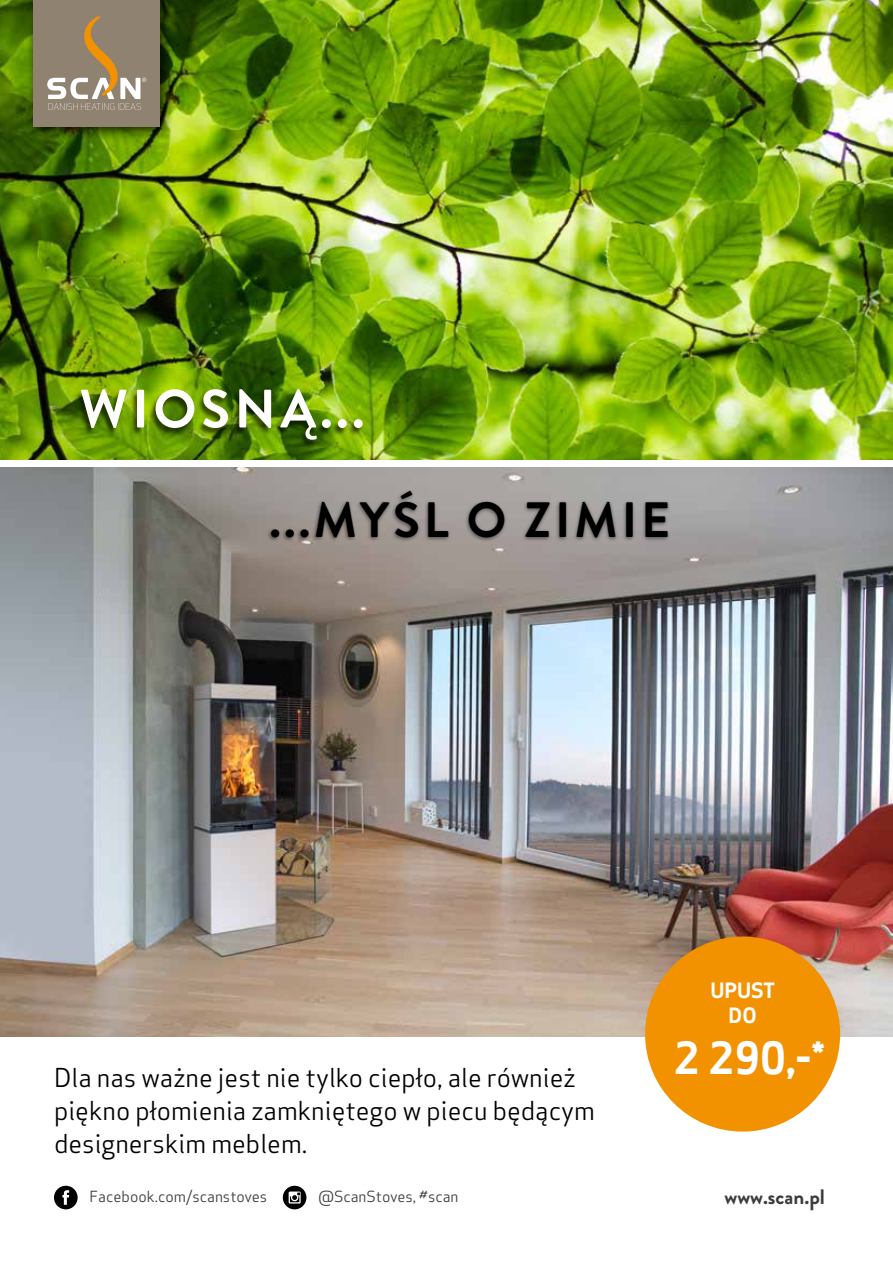
<style>
.page{position:relative;width:893px;height:1263px;background:#fff}
.page>*{position:absolute;margin:0;border:0;box-sizing:border-box;transform-origin:0 0}
.t1{font:700 54px "Brandon Grotesque";letter-spacing:.08em;color:#fff}
.t2{font:700 49.5px "Brandon Grotesque";letter-spacing:.08em;color:#000}
.t3{font:700 43.2px "Apex Sans";color:#fff}
.t4{font:25.5px/33px "Apex Sans";color:#000}
.t5{font:700 21px "Brandon Grotesque";color:#3c3c3b}
.t6{font:700 20.7px/25.7px "Apex Sans";color:#fff;text-align:center}
.t7{font:15px "Apex Sans";color:#3c3c3b}
</style>
<div class="page">
<img style="left:0;top:0;width:893px;height:460px">
<div style="left:27px;top:0;width:147px;height:140px;background:#000;opacity:.5"></div>
<div style="left:34px;top:0;width:126px;height:126px;background:#908270"></div>
<svg style="left:47px;top:16px;width:99px;height:94px"></svg>
<img style="left:0;top:468px;width:893px;height:568px">
<div style="left:74px;top:390px;width:289px;height:59px;background:#000;opacity:.6"></div>
<div style="left:266px;top:489px;width:404px;height:54px;background:#000;opacity:.5"></div>
<svg style="left:283px;top:1186px;width:23px;height:23px"></svg>
<svg style="left:54px;top:1186px;width:24px;height:23px"></svg>
<div style="left:645px;top:936px;width:195px;height:195px;background:#f39200;border-radius:50%"></div>
<h1 class="t1" style="left:79px;top:371px;width:287px">WIOSNĄ...</h1>
<h2 class="t2" style="left:270px;top:485px;width:402px">...MYŚL O ZIMIE</h2>
<p class="t4" style="left:54px;top:1059px;width:542px">Dla nas ważne jest nie tylko ciepło, ale również piękno płomienia zamkniętego w piecu będącym designerskim meblem.</p>
<p class="t6" style="left:710px;top:977px;width:66px">UPUST<br>DO</p>
<h3 class="t3" style="left:674px;top:1030px;width:153px">2 290,-<sup>*</sup></h3>
<p class="t7" style="left:90px;top:1185px;width:179px">Facebook.com/scanstoves</p>
<p class="t7" style="left:318px;top:1185px;width:142px">@ScanStoves, #scan</p>
<p class="t5" style="left:724px;top:1182px;width:102px">www.scan.pl</p>
</div>
